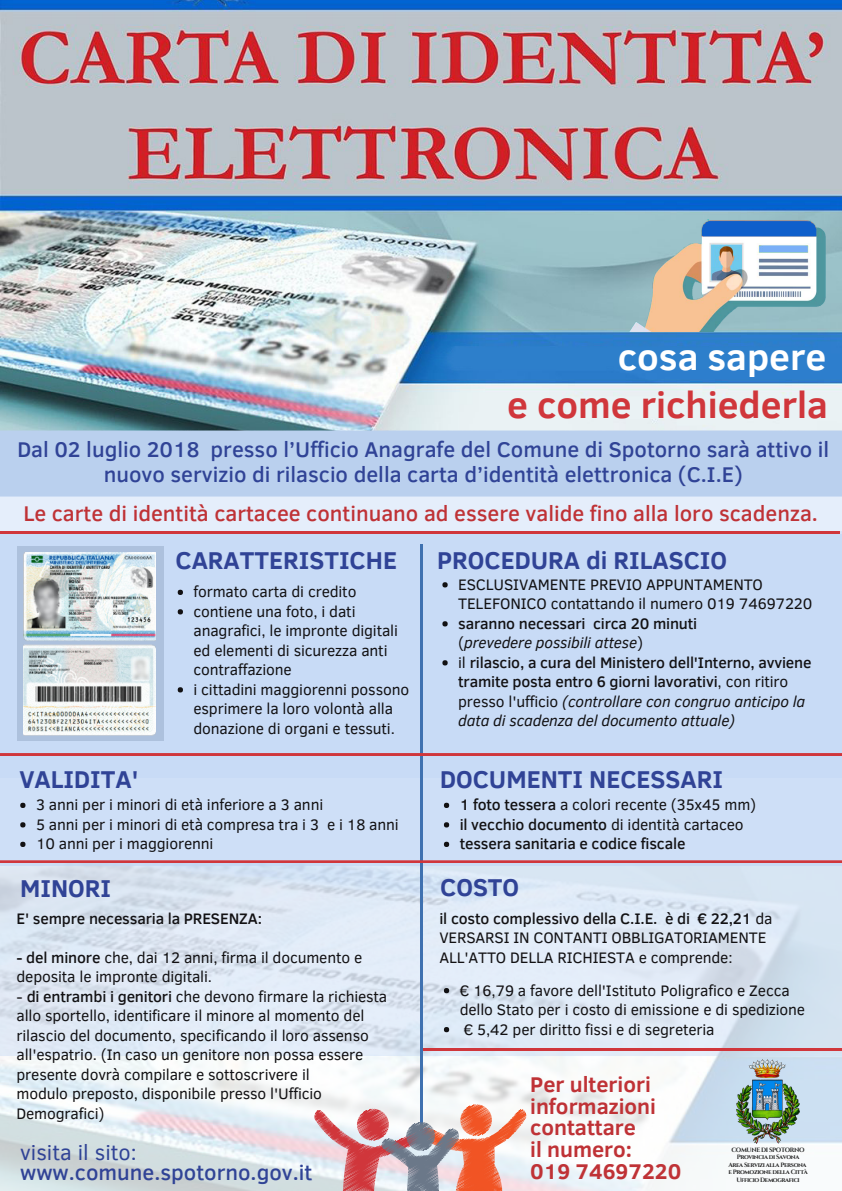
<style>
.page{position:relative;width:842px;height:1191px;background:#fff}
.page>*{position:absolute;margin:0;border:0;box-sizing:border-box;transform-origin:0 0}
.t1{font:700 37.4px "Clear Sans";color:#d0363b}
.t2{font:700 37.4px "Clear Sans";color:#fff}
.t3{font:700 24.9px "Clear Sans";color:#304396}
.t4{font:500 21.8px/25.5px "Clear Sans";color:#304396;text-align:center}
.t5{font:500 21.8px "Clear Sans";color:#bf3236}
.t6{font:700 21.8px/21.7px "Clear Sans";color:#bf3236}
.t7{font:21.8px "Clear Sans";color:#304396}
.t8{font:15.6px/19.5px "Clear Sans";letter-spacing:-.01em;color:#121113}
.t9{font:500 15.6px/19.5px "Clear Sans";letter-spacing:-.01em;color:#121113}
.t10{font:700 6.2px/7.5px "Cinzel";letter-spacing:-.06em;color:#222;text-align:center}
.s1{font-weight:500}
.s2{font-weight:400}
.s3{font-weight:400;font-style:italic}
</style>
<div class="page">
<img style="left:0;top:1056px;width:842px;height:134px">
<svg style="left:0;top:865px;width:842px;height:191px;background:#dbe6f3"></svg>
<div style="left:0;top:534px;width:842px;height:331px;background:#cedff7"></div>
<svg style="left:0;top:496px;width:842px;height:281px"></svg>
<img style="left:0;top:0;width:842px;height:430px">
<img style="left:629px;top:219px;width:197px;height:112px">
<hr style="left:420px;top:545px;width:2px;height:591px;background:#3f71b0">
<div style="left:17px;top:546px;width:146px;height:194px;background:#adc1dd"></div>
<img style="left:23px;top:552px;width:133px;height:89px">
<img style="left:23px;top:644px;width:133px;height:91px">
<svg style="left:20px;top:802px;width:5px;height:6px"></svg>
<svg style="left:20px;top:822px;width:5px;height:5px"></svg>
<svg style="left:20px;top:841px;width:5px;height:6px"></svg>
<svg style="left:444px;top:802px;width:5px;height:6px"></svg>
<svg style="left:444px;top:822px;width:5px;height:5px"></svg>
<svg style="left:444px;top:841px;width:5px;height:6px"></svg>
<svg style="left:178px;top:590px;width:5px;height:5px"></svg>
<svg style="left:178px;top:609px;width:5px;height:5px"></svg>
<svg style="left:178px;top:687px;width:5px;height:5px"></svg>
<div style="left:0;top:430px;width:842px;height:66px;background:#bad0ee"></div>
<svg style="left:442px;top:582px;width:6px;height:5px"></svg>
<svg style="left:442px;top:621px;width:6px;height:5px"></svg>
<svg style="left:442px;top:660px;width:6px;height:5px"></svg>
<hr style="left:0;top:531px;width:840px;height:2px;background:#d0363b">
<svg style="left:444px;top:988px;width:5px;height:5px"></svg>
<svg style="left:444px;top:1027px;width:5px;height:5px"></svg>
<hr style="left:0;top:753px;width:842px;height:2px;background:#d0363b">
<hr style="left:0;top:860px;width:842px;height:3px;background:#d0363b">
<svg style="left:314px;top:1104px;width:212px;height:86px"></svg>
<hr style="left:423px;top:1048px;width:419px;height:3px;background:#d0363b">
<img style="left:736px;top:1059px;width:63px;height:84px">
<h1 class="t2" style="left:618px;top:329px;width:210px">cosa sapere</h1>
<h1 class="t1" style="left:507px;top:377px;width:322px">e come richiederla</h1>
<h3 class="t4" style="left:17px;top:435px;width:813px">Dal 02 luglio 2018 presso l’Ufficio Anagrafe del Comune di Spotorno sarà attivo il nuovo servizio di rilascio della carta d’identità elettronica (C.I.E)</h3>
<h3 class="t5" style="left:23px;top:498px;width:796px">Le carte di identità cartacee continuano ad essere valide fino alla loro scadenza.</h3>
<h2 class="t3" style="left:19px;top:760px;width:120px">VALIDITA'</h2>
<h2 class="t3" style="left:175px;top:542px;width:223px">CARATTERISTICHE</h2>
<p class="t8" style="left:193px;top:581px;width:217px">formato carta di credito contiene una foto, i dati anagrafici, le impronte digitali ed elementi di sicurezza anti contraffazione<br>i cittadini maggiorenni possono esprimere la loro volontà alla donazione di organi e tessuti.</p>
<p class="t8" style="left:36px;top:794px;width:364px">3 anni per i minori di età inferiore a 3 anni<br>5 anni per i minori di età compresa tra i 3 e i 18 anni<br>10 anni per i maggiorenni</p>
<h2 class="t3" style="left:20px;top:870px;width:92px">MINORI</h2>
<p class="t9" style="left:16px;top:907px;width:247px">E' sempre necessaria la PRESENZA:</p>
<p class="t8" style="left:16px;top:946px;width:347px"><span class="s1">- del minore</span> che, dai 12 anni, firma il documento e deposita le impronte digitali.</p>
<p class="t8" style="left:16px;top:985px;width:372px">- <span class="s1">di entrambi i genitori</span> che devono firmare la richiesta allo sportello, identificare il minore al momento del rilascio del documento, specificando il loro assenso all'espatrio. (In caso un genitore non possa essere presente dovrà compilare e sottoscrivere il<br>modulo preposto, disponibile presso l'Ufficio Demografici)</p>
<h3 class="t7" style="left:20px;top:1136px;width:118px">visita il sito:</h3>
<h3 class="t4" style="left:20px;top:1159px;width:294px">www.comune.spotorno.gov.it</h3>
<h2 class="t3" style="left:437px;top:542px;width:291px">PROCEDURA di RILASCIO</h2>
<p class="t8" style="left:458px;top:573px;width:356px">ESCLUSIVAMENTE PREVIO APPUNTAMENTO<br>TELEFONICO contattando il numero 019 74697220</p>
<p class="t9" style="left:458px;top:612px;width:355px">saranno necessari circa 20 minuti<br><span class="s2">(</span><span class="s3">prevedere possibili attese</span><span class="s2">)<br>il</span> rilascio, a cura del Ministero dell'Interno, avviene tramite posta entro 6 giorni lavorativi<span class="s2">, con ritiro presso l'ufficio</span> <span class="s3">(controllare con congruo anticipo la data di scadenza del documento attuale)</span></p>
<h2 class="t3" style="left:440px;top:761px;width:284px">DOCUMENTI NECESSARI</h2>
<p class="t9" style="left:460px;top:794px;width:298px">1 foto tessera <span class="s2">a colori recente (35x45 mm) </span>il vecchio documento <span class="s2">di identità cartaceo </span>tessera sanitaria e codice fiscale</p>
<h2 class="t3" style="left:440px;top:869px;width:81px">COSTO</h2>
<p class="t8" style="left:439px;top:907px;width:335px"><span class="s1">il costo complessivo della C.I.E. è di € 22,21</span> da<br>VERSARSI IN CONTANTI OBBLIGATORIAMENTE<br>ALL'ATTO DELLA RICHIESTA e comprende:</p>
<p class="t8" style="left:460px;top:979px;width:347px">€ 16,79 a favore dell'Istituto Poligrafico e Zecca dello Stato per i costo di emissione e di spedizione € 5,42 per diritto fissi e di segreteria</p>
<h3 class="t6" style="left:530px;top:1072px;width:153px">Per ulteriori informazioni contattare<br>il numero:<br>019 74697220</h3>
<p class="t10" style="left:728px;top:1146px;width:81px">COMUNE DI SPOTORNO<br>Provincia di Savona<br>Area Servizi alla Persona e Promozione della Città<br>Ufficio Demografici</p>
</div>
